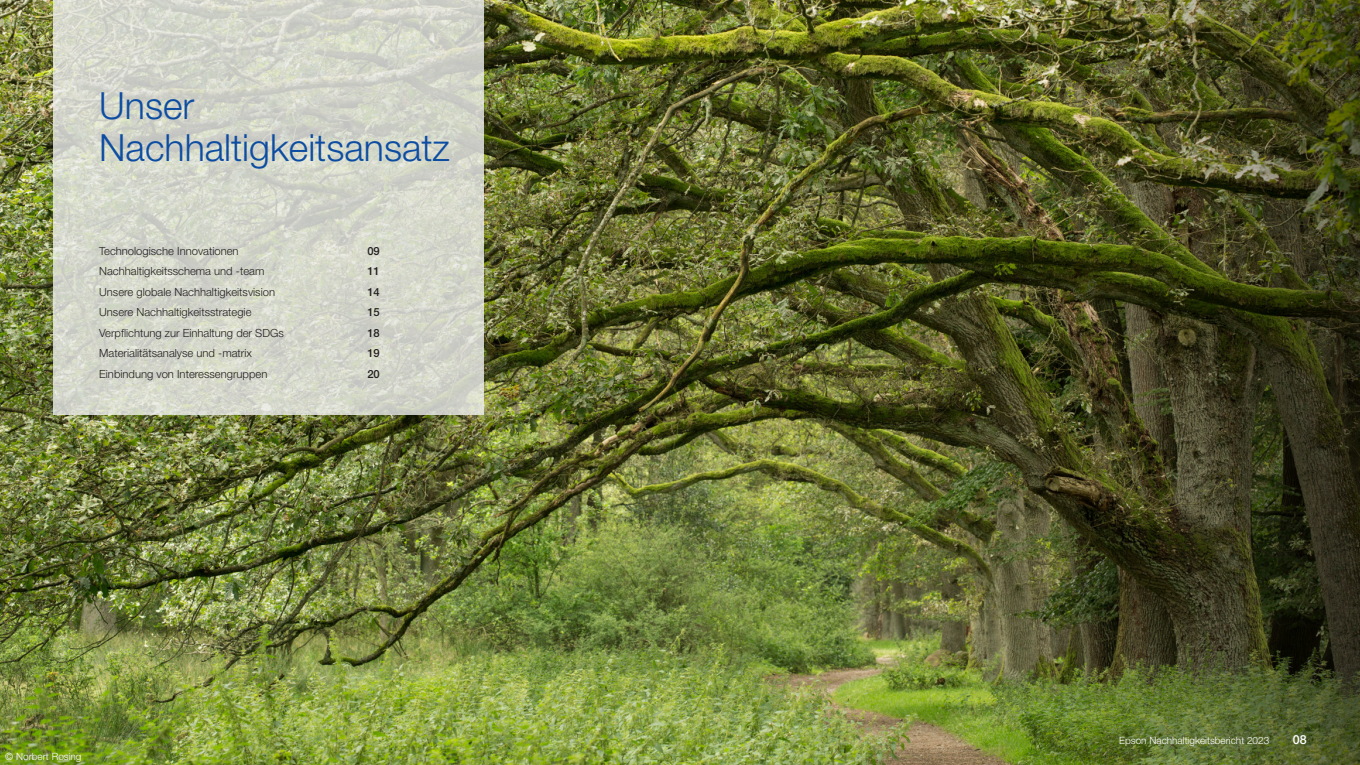
<style>
.page{position:relative;width:1360px;height:765px;background:#fff}
.page>*{position:absolute;margin:0;border:0;box-sizing:border-box;transform-origin:0 0}
.H1-continued{font:300 37.5px/42.5px "Helvetica Neue LT Std";color:#0d4da1}
.t1{font:500 12.5px "Helvetica Neue LT Std";color:#fff}
.body{font:300 11.25px "Helvetica Neue LT Std";color:#231f20}
.body-2{font:500 11.25px "Helvetica Neue LT Std";color:#231f20}
.t2{font:300 10px "Helvetica Neue LT Std";color:#fff}
</style>
<div class="page">
<img style="left:0;top:0;width:1012px;height:765px">
<img style="left:1012px;top:0;width:348px;height:765px">
<svg style="left:53px;top:0;width:430px;height:415px;background:#d3d6ca"></svg>
<p class="H1-continued" style="left:99px;top:84px;width:352px">Unser<br>Nachhaltigkeitsansatz</p>
<p class="body" style="left:99px;top:244px;width:141px">Technologische Innovationen</p>
<p class="body-2" style="left:367px;top:244px;width:14px">09</p>
<p class="body" style="left:99px;top:265px;width:167px">Nachhaltigkeitsschema und -team</p>
<p class="body-2" style="left:367px;top:265px;width:14px">11</p>
<p class="body" style="left:99px;top:285px;width:177px">Unsere globale Nachhaltigkeitsvision</p>
<p class="body-2" style="left:367px;top:285px;width:14px">14</p>
<p class="body" style="left:99px;top:305px;width:154px">Unsere Nachhaltigkeitsstrategie</p>
<p class="body-2" style="left:367px;top:306px;width:14px">15</p>
<p class="body" style="left:99px;top:326px;width:186px">Verpflichtung zur Einhaltung der SDGs</p>
<p class="body-2" style="left:367px;top:326px;width:14px">18</p>
<p class="body" style="left:99px;top:346px;width:154px">Materialitätsanalyse und -matrix</p>
<p class="body-2" style="left:367px;top:346px;width:14px">19</p>
<p class="body" style="left:99px;top:367px;width:170px">Einbindung von Interessengruppen</p>
<p class="body-2" style="left:367px;top:367px;width:14px">20</p>
<p class="t2" style="left:5px;top:750px;width:78px">© Norbert Rosing</p>
<p class="t2" style="left:1119px;top:734px;width:152px">Epson Nachhaltigkeitsbericht 2023</p>
<p class="t1" style="left:1293px;top:732px;width:15px">08</p>
</div>
